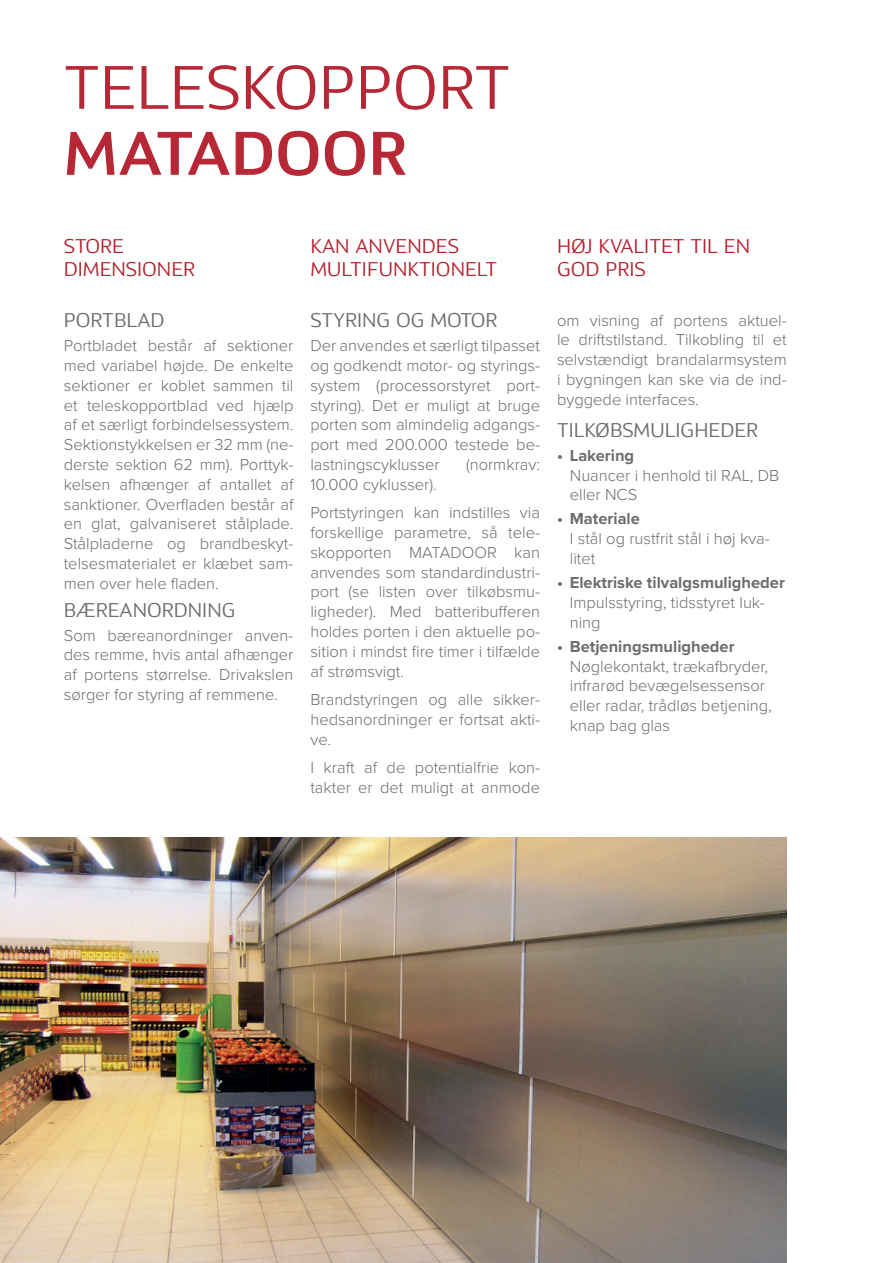
<style>
.page{position:relative;width:893px;height:1263px;background:#fff}
.page>*{position:absolute;margin:0;border:0;box-sizing:border-box;transform-origin:0 0}
.t1{font:300 60px "Kandin";color:#b72837}
.t2{font:500 60px "Kandin";color:#b72837}
.t3{font:300 19.5px/23.4px "Kandin";color:#b42331}
.t4{font:300 19.5px "Kandin";color:#6c6d70}
.t5{font:300 16.5px/19.8px "Proxima Nova";color:#6c6d70;text-align:justify}
.s1{font-weight:700}
</style>
<div class="page">
<img style="left:0;top:838px;width:787px;height:425px">
<p class="t1" style="left:64px;top:48px;width:448px">TELESKOPPORT</p>
<p class="t2" style="left:64px;top:113px;width:345px">MATADOOR</p>
<p class="t3" style="left:64px;top:234px;width:62px">STORE</p>
<p class="t3" style="left:64px;top:257px;width:133px">DIMENSIONER</p>
<p class="t4" style="left:64px;top:308px;width:102px">PORTBLAD</p>
<p class="t5" style="left:64px;top:335px;width:231px">Portbladet består af sektioner med variabel højde. De enkelte sektioner er koblet sammen til et teleskopportblad ved hjælp af et særligt forbindelsessystem.<br>Sektionstykkelsen er 32 mm (ne&shy;derste sektion 62 mm). Porttyk&shy;kelsen afhænger af antallet af sanktioner. Overfladen består af en glat, galvaniseret stålplade.<br>Stålpladerne og brandbeskyt&shy;telsesmaterialet er klæbet sam&shy;men over hele fladen.</p>
<p class="t4" style="left:64px;top:597px;width:173px">BÆREANORDNING</p>
<p class="t5" style="left:64px;top:624px;width:231px">Som bæreanordninger anven&shy;des remme, hvis antal afhænger af portens størrelse. Drivakslen sørger for styring af remmene.</p>
<p class="t3" style="left:310px;top:234px;width:150px">KAN ANVENDES</p>
<p class="t3" style="left:310px;top:257px;width:188px">MULTIFUNKTIONELT</p>
<p class="t4" style="left:310px;top:308px;width:189px">STYRING OG MOTOR</p>
<p class="t5" style="left:310px;top:335px;width:231px">Der anvendes et særligt tilpasset og godkendt motor- og styrings&shy;system (processorstyret port&shy;styring). Det er muligt at bruge porten som almindelig adgangs&shy;port med 200.000 testede be&shy;lastningscyklusser</p>
<p class="t5" style="left:466px;top:454px;width:76px">(normkrav:</p>
<p class="t5" style="left:310px;top:473px;width:128px">10.000 cyklusser).</p>
<p class="t5" style="left:310px;top:502px;width:231px">Portstyringen kan indstilles via forskellige parametre, så tele&shy;skopporten MATADOOR kan anvendes som standardindustri&shy;port (se listen over tilkøbsmu&shy;ligheder). Med batteribufferen holdes porten i den aktuelle po&shy;sition i mindst fire timer i tilfælde af strømsvigt.</p>
<p class="t5" style="left:310px;top:689px;width:231px">Brandstyringen og alle sikker&shy;hedsanordninger er fortsat akti&shy;ve.</p>
<p class="t5" style="left:310px;top:756px;width:231px">I kraft af de potentialfrie kon&shy;takter er det muligt at anmode</p>
<p class="t3" style="left:557px;top:234px;width:195px">HØJ KVALITET TIL EN<br>GOD PRIS</p>
<p class="t5" style="left:557px;top:309px;width:231px">om visning af portens aktuel&shy;le driftstilstand. Tilkobling til et selvstændigt brandalarmsystem i bygningen kan ske via de ind&shy;byggede interfaces.</p>
<p class="t4" style="left:557px;top:417px;width:203px">TILKØBSMULIGHEDER</p>
<p class="t5" style="left:570px;top:444px;width:211px;text-align:left;text-indent:-13px"><span class="s1">• Lakering<br></span>Nuancer i henhold til RAL, DB eller NCS</p>
<p class="t5" style="left:570px;top:508px;width:202px;text-align:left;text-indent:-13px"><span class="s1">• Materiale<br></span>I stål og rustfrit stål i høj kva&shy;litet</p>
<p class="t5" style="left:570px;top:572px;width:217px;text-align:left;text-indent:-13px"><span class="s1">• Elektriske tilvalgsmuligheder<br></span>Impulsstyring, tidsstyret luk&shy;ning</p>
<p class="t5" style="left:570px;top:635px;width:204px;text-align:left;text-indent:-13px"><span class="s1">• Betjeningsmuligheder<br></span>Nøglekontakt, trækafbryder, infrarød bevægelsessensor eller radar, trådløs betjening, knap bag glas</p>
</div>
